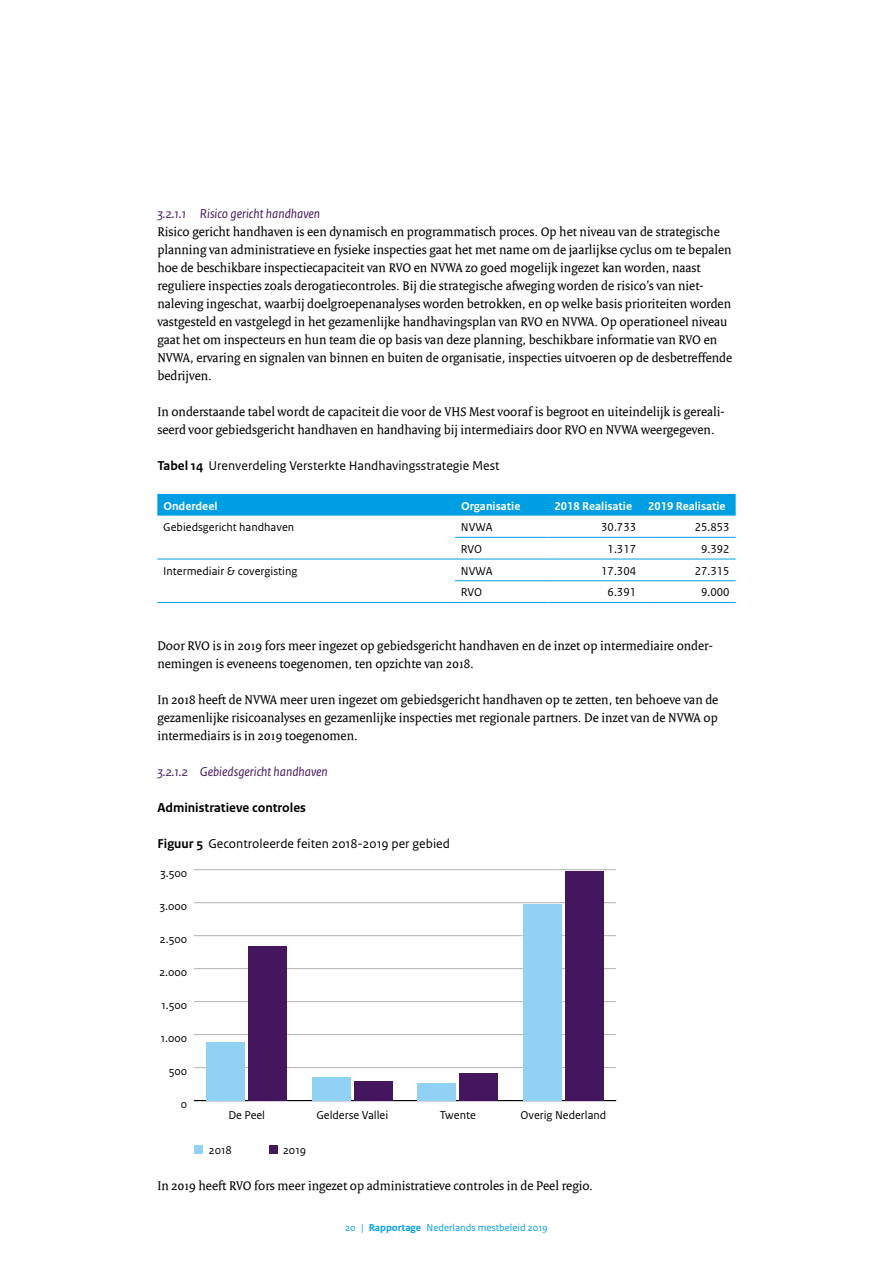
<style>
.page{position:relative;width:893px;height:1263px;background:#fff}
.page>*{position:absolute;margin:0;border:0;box-sizing:border-box;transform-origin:0 0}
.t1{font:13.5px/18px "Rijksoverheid Serif";color:#000}
.t2{font:13.5px "Rijksoverheid Sans Text";color:#000}
.t3{font:italic 13.5px "Rijksoverheid Sans Text";color:#44165d}
.t4{font:700 13.5px "Rijksoverheid Sans Text";color:#000}
.t5{font:12px "Rijksoverheid Sans Text";color:#000}
.t6{font:700 12px "Rijksoverheid Sans Text";color:#fff}
.t7{font:10.5px "Rijksoverheid Sans Text";color:#009ee3}
.s1{font-weight:700}
</style>
<div class="page">
<div style="left:157px;top:494px;width:579px;height:22px;background:#009ee3"></div>
<hr style="left:455px;top:537px;width:94px;height:1px;background:#009ee3">
<hr style="left:549px;top:537px;width:93px;height:1px;background:#009ee3">
<hr style="left:642px;top:537px;width:94px;height:1px;background:#009ee3">
<hr style="left:157px;top:559px;width:298px;height:1px;background:#009ee3">
<hr style="left:455px;top:559px;width:94px;height:1px;background:#009ee3">
<hr style="left:549px;top:559px;width:93px;height:1px;background:#009ee3">
<hr style="left:642px;top:559px;width:94px;height:1px;background:#009ee3">
<hr style="left:455px;top:580px;width:94px;height:1px;background:#009ee3">
<hr style="left:549px;top:580px;width:93px;height:1px;background:#009ee3">
<hr style="left:642px;top:580px;width:94px;height:1px;background:#009ee3">
<hr style="left:157px;top:602px;width:298px;height:1px;background:#009ee3">
<hr style="left:455px;top:602px;width:94px;height:1px;background:#009ee3">
<hr style="left:549px;top:602px;width:93px;height:1px;background:#009ee3">
<hr style="left:642px;top:602px;width:94px;height:1px;background:#009ee3">
<hr style="left:194px;top:1100px;width:422px;height:1px;background:#000">
<hr style="left:194px;top:1067px;width:422px;height:1px;background:#b1b2b3">
<hr style="left:194px;top:1034px;width:422px;height:1px;background:#b1b2b3">
<hr style="left:194px;top:1001px;width:422px;height:1px;background:#b1b2b3">
<hr style="left:194px;top:968px;width:422px;height:1px;background:#b1b2b3">
<hr style="left:194px;top:935px;width:422px;height:1px;background:#b1b2b3">
<hr style="left:194px;top:902px;width:422px;height:1px;background:#b1b2b3">
<hr style="left:194px;top:869px;width:422px;height:1px;background:#b1b2b3">
<div style="left:269px;top:1145px;width:9px;height:9px;background:#44165d"></div>
<div style="left:249px;top:946px;width:38px;height:154px;background:#44165d"></div>
<div style="left:354px;top:1081px;width:38px;height:19px;background:#44165d"></div>
<div style="left:460px;top:1073px;width:38px;height:27px;background:#44165d"></div>
<div style="left:565px;top:871px;width:38px;height:229px;background:#44165d"></div>
<div style="left:194px;top:1145px;width:9px;height:9px;background:#91d2f4"></div>
<div style="left:207px;top:1042px;width:38px;height:58px;background:#91d2f4"></div>
<div style="left:312px;top:1077px;width:38px;height:23px;background:#91d2f4"></div>
<div style="left:418px;top:1083px;width:38px;height:17px;background:#91d2f4"></div>
<div style="left:523px;top:904px;width:38px;height:196px;background:#91d2f4"></div>
<p class="t3" style="left:157px;top:206px;width:164px">3.2.1.1 Risico gericht handhaven</p>
<p class="t1" style="left:157px;top:222px;width:576px">Risico gericht handhaven is een dynamisch en programmatisch proces. Op het niveau van de strategische planning van administratieve en fysieke inspecties gaat het met name om de jaarlijkse cyclus om te bepalen hoe de beschikbare inspectiecapaciteit van RVO en NVWA zo goed mogelijk ingezet kan worden, naast reguliere inspecties zoals derogatiecontroles. Bij die strategische afweging worden de risico’s van niet&shy;naleving ingeschat, waarbij doelgroepenanalyses worden betrokken, en op welke basis prioriteiten worden vastgesteld en vastgelegd in het gezamenlijke handhavingsplan van RVO en NVWA. Op operationeel niveau gaat het om inspecteurs en hun team die op basis van deze planning, beschikbare informatie van RVO en NVWA, ervaring en signalen van binnen en buiten de organisatie, inspecties uitvoeren op de desbetreffende bedrijven.</p>
<p class="t1" style="left:157px;top:402px;width:569px">In onderstaande tabel wordt de capaciteit die voor de VHS Mest vooraf is begroot en uiteindelijk is gereali&shy;seerd voor gebiedsgericht handhaven en handhaving bij intermediairs door RVO en NVWA weergegeven.</p>
<p class="t2" style="left:157px;top:458px;width:344px"><span class="s1">Tabel 14</span> Urenverdeling Versterkte Handhavingsstrategie Mest</p>
<p class="t6" style="left:163px;top:499px;width:56px">Onderdeel</p>
<p class="t6" style="left:461px;top:499px;width:61px">Organisatie</p>
<p class="t6" style="left:554px;top:499px;width:79px">2018 Realisatie</p>
<p class="t6" style="left:648px;top:499px;width:79px">2019 Realisatie</p>
<p class="t5" style="left:163px;top:520px;width:132px">Gebiedsgericht handhaven</p>
<p class="t5" style="left:461px;top:520px;width:33px">NVWA</p>
<p class="t5" style="left:601px;top:520px;width:36px">30.733</p>
<p class="t5" style="left:695px;top:520px;width:36px">25.853</p>
<p class="t5" style="left:461px;top:542px;width:23px">RVO</p>
<p class="t5" style="left:608px;top:542px;width:30px">1.317</p>
<p class="t5" style="left:701px;top:542px;width:30px">9.392</p>
<p class="t5" style="left:163px;top:564px;width:136px">Intermediair &amp; covergisting</p>
<p class="t5" style="left:461px;top:564px;width:33px">NVWA</p>
<p class="t5" style="left:601px;top:564px;width:36px">17.304</p>
<p class="t5" style="left:695px;top:564px;width:36px">27.315</p>
<p class="t5" style="left:461px;top:586px;width:23px">RVO</p>
<p class="t5" style="left:608px;top:586px;width:30px">6.391</p>
<p class="t5" style="left:701px;top:586px;width:30px">9.000</p>
<p class="t1" style="left:157px;top:636px;width:556px">Door RVO is in 2019 fors meer ingezet op gebiedsgericht handhaven en de inzet op intermediaire onder&shy;nemingen is eveneens toegenomen, ten opzichte van 2018.</p>
<p class="t1" style="left:157px;top:690px;width:563px;text-align:justify">In 2018 heeft de NVWA meer uren ingezet om gebiedsgericht handhaven op te zetten, ten behoeve van de gezamenlijke risicoanalyses en gezamenlijke inspecties met regionale partners. De inzet van de NVWA op intermediairs is in 2019 toegenomen.</p>
<p class="t3" style="left:157px;top:764px;width:172px">3.2.1.2 Gebiedsgericht handhaven</p>
<p class="t4" style="left:157px;top:800px;width:150px">Administratieve controles</p>
<p class="t2" style="left:157px;top:836px;width:294px"><span class="s1">Figuur 5</span> Gecontroleerde feiten 2018-2019 per gebied</p>
<p class="t5" style="left:160px;top:866px;width:28px">3.500</p>
<p class="t5" style="left:160px;top:899px;width:29px">3.000</p>
<p class="t5" style="left:160px;top:932px;width:29px">2.500</p>
<p class="t5" style="left:159px;top:965px;width:29px">2.000</p>
<p class="t5" style="left:161px;top:998px;width:27px">1.500</p>
<p class="t5" style="left:161px;top:1031px;width:28px">1.000</p>
<p class="t5" style="left:169px;top:1064px;width:20px">500</p>
<p class="t5" style="left:181px;top:1097px;width:8px">0</p>
<p class="t5" style="left:228px;top:1108px;width:38px">De Peel</p>
<p class="t5" style="left:316px;top:1108px;width:73px">Gelderse Vallei</p>
<p class="t5" style="left:440px;top:1108px;width:38px">Twente</p>
<p class="t5" style="left:520px;top:1108px;width:87px">Overig Nederland</p>
<p class="t5" style="left:209px;top:1143px;width:24px">2018</p>
<p class="t5" style="left:283px;top:1143px;width:24px">2019</p>
<p class="t1" style="left:157px;top:1176px;width:437px">In 2019 heeft RVO fors meer ingezet op administratieve controles in de Peel regio.</p>
<p class="t7" style="left:345px;top:1222px;width:204px">20 | <span class="s1">Rapportage</span> Nederlands mestbeleid 2019</p>
</div>
